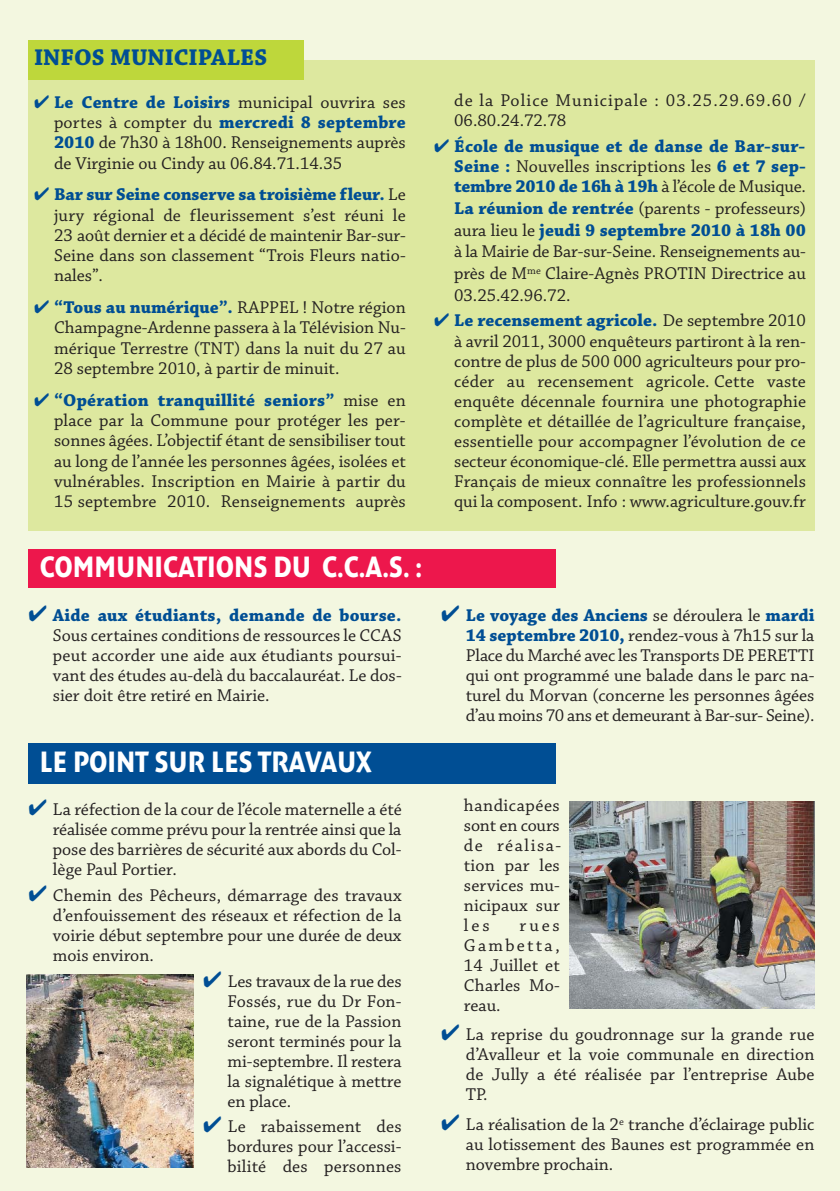
<style>
.page{position:relative;width:840px;height:1191px;background:#fff}
.page>*{position:absolute;margin:0;border:0;box-sizing:border-box;transform-origin:0 0}
.t1{font:700 30px "Denda New";color:#fff;scale:.85 1}
.t2{font:700 24px "Chaparral Pro";color:#004e94}
.t3{font:18px/20px "Chaparral Pro";color:#231f20;text-align:justify}
.t4{font:18px/20px "Chaparral Pro";letter-spacing:.06em;color:#231f20}
.s1{color:#004e94}
.s2{font-weight:700;color:#004e94}
</style>
<div class="page">
<div style="left:0;top:0;width:839px;height:1191px;background:#f3f7e0"></div>
<div style="left:28px;top:549px;width:528px;height:38px;background:#ed174c"></div>
<div style="left:28px;top:743px;width:528px;height:40px;background:#004e94"></div>
<div style="left:28px;top:60px;width:786px;height:470px;background:#dde89f"></div>
<div style="left:28px;top:40px;width:275px;height:39px;background:#bed73b"></div>
<img style="left:27px;top:974px;width:166px;height:193px">
<img style="left:569px;top:802px;width:244px;height:206px">
<h2 class="t2" style="left:34px;top:49px;width:235px">INFOS MUNICIPALES</h2>
<p class="t3" style="left:54px;top:94px;width:353px;text-indent:-20px"><span class="s1">✔</span> <span class="s2">Le Centre de Loisirs</span> municipal ouvrira ses portes à compter du <span class="s2">mercredi 8 septembre 2010</span> de 7h30 à 18h00. Renseignements auprès de Virginie ou Cindy au 06.84.71.14.35</p>
<p class="t3" style="left:54px;top:186px;width:353px;text-indent:-20px"><span class="s1">✔</span> <span class="s2">Bar sur Seine conserve sa troisième fleur.</span> Le jury régional de fleurissement s’est réuni le 23 août dernier et a décidé de maintenir Bar-sur-Seine dans son classement “Trois Fleurs natio&shy;nales”.</p>
<p class="t3" style="left:54px;top:299px;width:353px;text-indent:-20px"><span class="s1">✔</span> <span class="s2">“Tous au numérique”.</span> RAPPEL ! Notre région Champagne-Ardenne passera à la Télévision Nu&shy;mérique Terrestre (TNT) dans la nuit du 27 au 28 septembre 2010, à partir de minuit.</p>
<p class="t3" style="left:54px;top:391px;width:353px;text-indent:-20px"><span class="s1">✔</span> <span class="s2">“Opération tranquillité seniors”</span> mise en place par la Commune pour protéger les per&shy;sonnes âgées. L’objectif étant de sensibiliser tout au long de l’année les personnes âgées, isolées et vulnérables. Inscription en Mairie à partir du 15 septembre 2010. Renseignements auprès</p>
<p class="t4" style="left:454px;top:92px;width:353px">de la Police Municipale : 03.25.29.69.60 /<br>06.80.24.72.78</p>
<p class="t3" style="left:454px;top:137px;width:353px;line-height:21.2px;text-indent:-20px"><span class="s1">✔</span> <span class="s2">École de musique et de danse de Bar-sur-Seine :</span> Nouvelles inscriptions les <span class="s2">6 et 7 sep&shy;tembre 2010 de 16h à 19h</span> à l’école de Musique.<br><span class="s2">La réunion de rentrée</span> (parents - professeurs) aura lieu le <span class="s2">jeudi 9 septembre 2010 à 18h 00 </span>à la Mairie de Bar-sur-Seine. Renseignements au&shy;près de M<sup>me</sup> Claire-Agnès PROTIN Directrice au 03.25.42.96.72.</p>
<p class="t3" style="left:454px;top:312px;width:353px;text-indent:-20px"><span class="s1">✔</span> <span class="s2">Le recensement agricole.</span> De septembre 2010 à avril 2011, 3000 enquêteurs partiront à la ren&shy;contre de plus de 500 000 agriculteurs pour pro&shy;céder au recensement agricole. Cette vaste enquête décennale fournira une photographie complète et détaillée de l’agriculture française, essentielle pour accompagner l’évolution de ce secteur économique-clé. Elle permettra aussi aux Français de mieux connaître les professionnels qui la composent. Info : www.agriculture.gouv.fr</p>
<h1 class="t1" style="left:40px;top:555px;width:451px">COMMUNICATIONS DU C.C.A.S. :</h1>
<p class="t3" style="left:53px;top:606px;width:350px;text-indent:-24px"><span class="s1">✔</span> <span class="s2">Aide aux étudiants, demande de bourse.<br></span>Sous certaines conditions de ressources le CCAS peut accorder une aide aux étudiants poursui&shy;vant des études au-delà du baccalauréat. Le dos&shy;sier doit être retiré en Mairie.</p>
<p class="t3" style="left:465px;top:606px;width:350px;text-indent:-24px"><span class="s1">✔</span> <span class="s2">Le voyage des Anciens</span> se déroulera le <span class="s2">mardi 14 septembre 2010,</span> rendez-vous à 7h15 sur la Place du Marché avec les Transports DE PERETTI qui ont programmé une balade dans le parc na&shy;turel du Morvan (concerne les personnes âgées d’au moins 70 ans et demeurant à Bar-sur- Seine).</p>
<h1 class="t1" style="left:40px;top:750px;width:392px">LE POINT SUR LES TRAVAUX</h1>
<p class="t3" style="left:53px;top:801px;width:350px;text-indent:-24px"><span class="s1">✔</span> La réfection de la cour de l’école maternelle a été réalisée comme prévu pour la rentrée ainsi que la pose des barrières de sécurité aux abords du Col&shy;lège Paul Portier.</p>
<p class="t3" style="left:53px;top:886px;width:350px;text-indent:-24px"><span class="s1">✔</span> Chemin des Pêcheurs, démarrage des travaux d’enfouissement des réseaux et réfection de la voirie début septembre pour une durée de deux mois environ.</p>
<p class="t3" style="left:227px;top:972px;width:175px;text-indent:-24px"><span class="s1">✔</span> Les travaux de la rue des Fossés, rue du Dr Fon&shy;taine, rue de la Passion seront terminés pour la mi-septembre. Il restera la signalétique à mettre en place.</p>
<p class="t3" style="left:227px;top:1118px;width:175px;text-indent:-24px"><span class="s1">✔</span> Le rabaissement des bordures pour l’accessi&shy;bilité des personnes</p>
<p class="t3" style="left:463px;top:796px;width:99px">handicapées sont en cours de réalisa&shy;tion par les services mu&shy;nicipaux sur les</p>
<p class="t3" style="left:463px;top:916px;width:97px;text-indent:55px">rues Gambetta, 14 Juillet et Charles Mo&shy;reau.</p>
<p class="t3" style="left:465px;top:1026px;width:350px;text-indent:-24px"><span class="s1">✔</span> La reprise du goudronnage sur la grande rue d’Avalleur et la voie communale en direction de Jully a été réalisée par l’entreprise Aube TP.</p>
<p class="t3" style="left:465px;top:1115px;width:350px;text-indent:-24px"><span class="s1">✔</span> La réalisation de la 2<sup>e</sup> tranche d’éclairage public au lotissement des Baunes est programmée en novembre prochain.</p>
</div>
